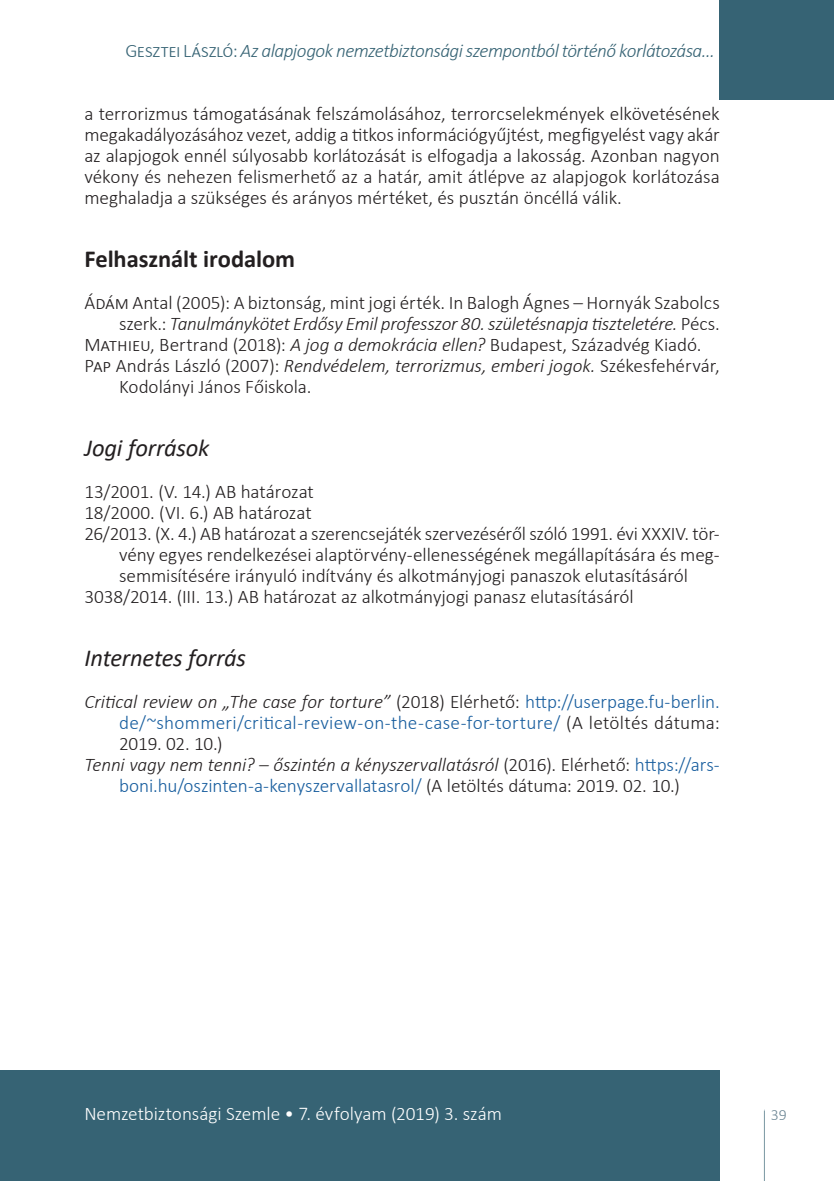
<style>
.page{position:relative;width:834px;height:1181px;background:#fff}
.page>*{position:absolute;margin:0;border:0;box-sizing:border-box;transform-origin:0 0}
.Head_2{font:italic 24.5px "Calibri";letter-spacing:-.01em;color:#231f20}
.Head_1{font:700 24.5px "Calibri";letter-spacing:-.005em;color:#231f20}
._6__Bibliography_ite{font:300 19.25px/21px "Calibri";letter-spacing:-.005em;color:#231f20;text-align:right}
.Body{font:300 19.25px/21px "Calibri";letter-spacing:-.005em;color:#231f20;text-align:justify}
._6__Bibliography_ite-2{font:300 19.25px/21px "Calibri";color:#175d9e;text-align:justify}
.Running_header_left{font:italic 300 19.25px "Calibri";letter-spacing:-.025em;color:#366374}
.Running_header_left-2{font:300 19.25px "Calibri";letter-spacing:-.005em;color:#fff}
.Running_header_right{font:300 15.75px "Calibri";color:#6c8694}
.s1{font-style:normal}
.s2{font-style:italic}
.s3{font-style:italic;color:#231f20}
.s4{color:#231f20}
</style>
<div class="page">
<svg style="left:763px;top:1109px;width:2px;height:72px"></svg>
<div style="left:0;top:1070px;width:719px;height:111px;background:#366374"></div>
<div style="left:719px;top:0;width:114px;height:99px;background:#366374"></div>
<p class="Running_header_left" style="left:125px;top:39px;width:591px"><span class="s1">Gesztei László:</span> Az alapjogok nemzetbiztonsági szempontból történő korlátozása…</p>
<p class="Body" style="left:84px;top:103px;width:636px">a terrorizmus támogatásának felszámolásához, terrorcselekmények elkövetésének megakadályozásához vezet, addig a titkos információgyűjtést, megfigyelést vagy akár az alapjogok ennél súlyosabb korlátozását is elfogadja a lakosság. Azonban nagyon vékony és nehezen felismerhető az a határ, amit átlépve az alapjogok korlátozása meghaladja a szükséges és arányos mértéket, és pusztán öncéllá válik.</p>
<p class="Head_1" style="left:84px;top:242px;width:212px">Felhasznált irodalom</p>
<p class="_6__Bibliography_ite" style="left:84px;top:292px;width:636px">Ádám Antal (2005): A biztonság, mint jogi érték. In Balogh Ágnes – Hornyák Szabolcs szerk.: <span class="s2">Tanulmánykötet Erdősy Emil professzor 80. születésnapja tiszteletére.</span> Pécs.</p>
<p class="_6__Bibliography_ite" style="left:84px;top:334px;width:618px">Mathieu, Bertrand (2018): <span class="s2">A jog a demokrácia ellen?</span> Budapest, Századvég Kiadó.</p>
<p class="_6__Bibliography_ite" style="left:119px;top:355px;width:602px;text-align:left;text-indent:-35px">Pap András László (2007): <span class="s2">Rendvédelem, terrorizmus, emberi jogok.</span> Székesfehérvár,<br>Kodolányi János Főiskola.</p>
<p class="Head_2" style="left:84px;top:431px;width:126px">Jogi források</p>
<p class="_6__Bibliography_ite" style="left:84px;top:481px;width:231px">13/2001. (V. 14.) AB határozat</p>
<p class="_6__Bibliography_ite" style="left:84px;top:502px;width:229px">18/2000. (VI. 6.) AB határozat</p>
<p class="_6__Bibliography_ite" style="left:119px;top:523px;width:602px;text-align:justify;text-indent:-35px">26/2013. (X. 4.) AB határozat a szerencsejáték szervezéséről szóló 1991. évi XXXIV. tör&shy;vény egyes rendelkezései alaptörvény-ellenességének megállapítására és meg&shy;semmisítésére irányuló indítvány és alkotmányjogi panaszok elutasításáról</p>
<p class="_6__Bibliography_ite" style="left:84px;top:586px;width:551px">3038/2014. (III. 13.) AB határozat az alkotmányjogi panasz elutasításáról</p>
<p class="Head_2" style="left:84px;top:641px;width:163px">Internetes forrás</p>
<p class="_6__Bibliography_ite-2" style="left:119px;top:691px;width:602px;text-indent:-35px"><span class="s3">Critical review on „The case for torture”</span> <span class="s4">(2018) Elérhető:</span> http://userpage.fu-berlin. de/~shommeri/critical-review-on-the-case-for-torture/ <span class="s4">(A letöltés dátuma:<br>2019. 02. 10.)</span></p>
<p class="_6__Bibliography_ite-2" style="left:84px;top:754px;width:636px;text-align:center"><span class="s3">Tenni vagy nem tenni? – őszintén a kényszervallatásról</span> <span class="s4">(2016). Elérhető:</span> https://ars&shy;boni.hu/oszinten-a-kenyszervallatasrol/ <span class="s4">(A letöltés dátuma: 2019. 02. 10.)</span></p>
<p class="Running_header_left-2" style="left:84px;top:1102px;width:419px">Nemzetbiztonsági Szemle • 7. évfolyam (2019) 3. szám</p>
<p class="Running_header_right" style="left:770px;top:1105px;width:17px">39</p>
</div>
